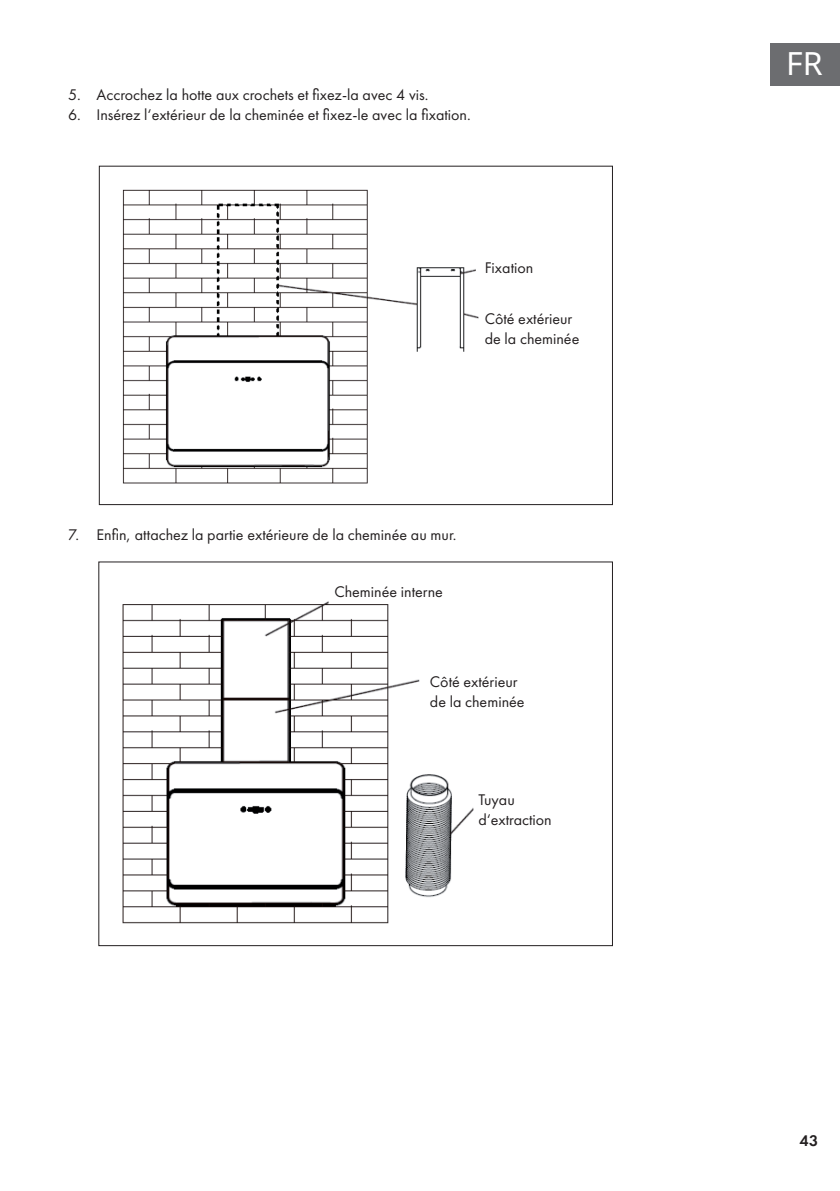
<style>
.page{position:relative;width:840px;height:1191px;background:#fff}
.page>*{position:absolute;margin:0;border:0;box-sizing:border-box;transform-origin:0 0}
.t1{font:32px "Noto Sans";color:#fff}
.t2{font:16px/20px "Futura PTW08";color:#231f20}
.t3{font:600 16px "Futura PTW08";color:#231f20}
</style>
<div class="page">
<div style="left:770px;top:43px;width:69px;height:42px;background:#6c6d70"></div>
<img style="left:122px;top:189px;width:357px;height:295px">
<img style="left:122px;top:601px;width:352px;height:323px">
<p class="t2" style="left:68px;top:84px;width:362px">5. Accrochez la hotte aux crochets et fixez-la avec 4 vis.</p>
<p class="t2" style="left:68px;top:104px;width:404px">6. Insérez l‘extérieur de la cheminée et fixez-le avec la fixation.</p>
<p class="t2" style="left:484px;top:257px;width:50px">Fixation</p>
<p class="t2" style="left:484px;top:308px;width:96px">Côté extérieur de la cheminée</p>
<p class="t2" style="left:68px;top:524px;width:390px">7. Enfin, attachez la partie extérieure de la cheminée au mur.</p>
<p class="t2" style="left:334px;top:582px;width:110px">Cheminée interne</p>
<p class="t2" style="left:429px;top:671px;width:96px">Côté extérieur de la cheminée</p>
<p class="t2" style="left:478px;top:789px;width:75px">Tuyau d‘extraction</p>
<h1 class="t1" style="left:785px;top:41px;width:38px">FR</h1>
<p class="t3" style="left:799px;top:1130px;width:20px">43</p>
</div>
